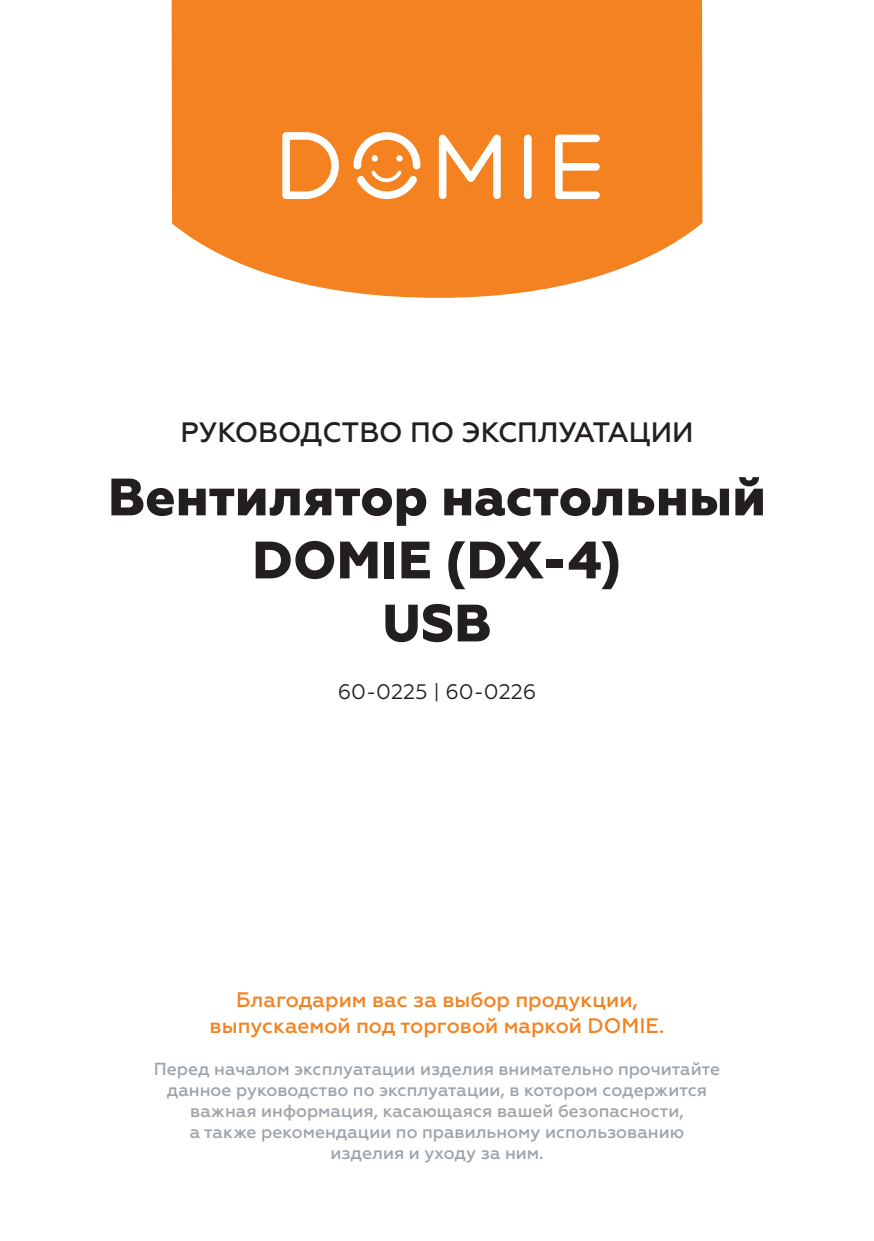
<style>
.page{position:relative;width:874px;height:1241px;background:#fff}
.page>*{position:absolute;margin:0;border:0;box-sizing:border-box;transform-origin:0 0}
.t1{font:800 52.5px/63px "Geometria";color:#231f20;text-align:center}
.t2{font:500 28px "Geometria";color:#231f20}
.t3{font:500 21px/25.2px "Geometria";color:#f58220;text-align:center}
.t4{font:21px "Geometria";color:#231f20}
.t5{font:500 17.5px/21px "Geometria";color:#9ea4a9;text-align:center}
</style>
<div class="page">
<svg style="left:171px;top:0;width:531px;height:298px;background:#f58c32"></svg>
<svg style="left:282px;top:132px;width:57px;height:67px"></svg>
<svg style="left:438px;top:134px;width:62px;height:65px"></svg>
<div style="left:523px;top:135px;width:8px;height:64px;background:#fff;border-radius:4px"></div>
<svg style="left:554px;top:135px;width:45px;height:64px"></svg>
<svg style="left:353px;top:132px;width:67px;height:67px"></svg>
<p class="t2" style="left:180px;top:415px;width:514px">РУКОВОДСТВО ПО ЭКСПЛУАТАЦИИ</p>
<p class="t1" style="left:108px;top:466px;width:659px">Вентилятор настольный<br>DOMIE (DX-4)</p>
<p class="t1" style="left:382px;top:592px;width:111px">USB</p>
<p class="t4" style="left:337px;top:679px;width:200px">60-0225 | 60-0226</p>
<p class="t3" style="left:209px;top:987px;width:456px">Благодарим вас за выбор продукции, выпускаемой под торговой маркой DOMIE.</p>
<p class="t5" style="left:154px;top:1057px;width:567px">Перед началом эксплуатации изделия внимательно прочитайте данное руководство по эксплуатации, в котором содержится важная информация, касающаяся вашей безопасности,<br>а также рекомендации по правильному использованию изделия и уходу за ним.</p>
</div>
